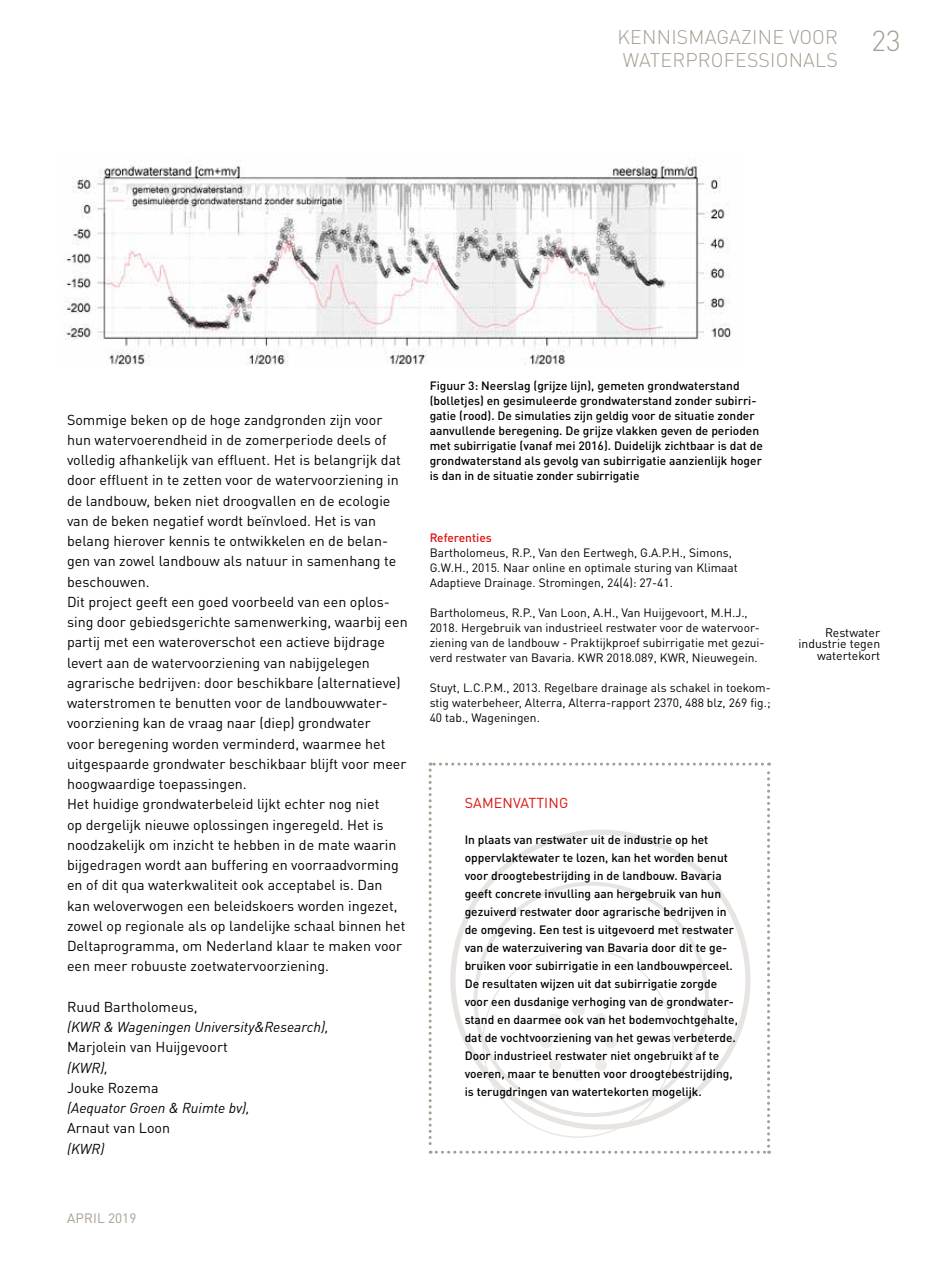
<style>
.page{position:relative;width:936px;height:1263px;background:#fff}
.page>*{position:absolute;margin:0;border:0;box-sizing:border-box;transform-origin:0 0}
.t1{font:300 28.5px "DIN Pro";color:#a79d90}
.t2{font:300 19.5px/22.5px "DIN Pro";letter-spacing:.01em;color:#a79d90}
.t3{font:14.25px/20.2px "DIN Pro";color:#000}
.t4{font:italic 14.25px "DIN Pro";color:#000}
.t5{font:14.25px "DIN Pro";letter-spacing:.01em;color:#db130e}
.t6{font:13.5px "DIN Pro";letter-spacing:.01em;color:#a79d90}
.t7{font:12.3px/11.4px "DIN Pro";color:#000;text-align:right}
.t8{font:500 12px/18px "DIN Pro";color:#000}
.t9{font:12px/15px "DIN Pro";color:#000}
.t10{font:500 12px "DIN Pro";color:#db130e}
</style>
<div class="page">
<svg style="left:428px;top:763px;width:342px;height:391px"></svg>
<img style="left:64px;top:159px;width:668px;height:207px">
<h2 class="t2" style="left:617px;top:24px;width:222px">KENNISMAGAZINE VOOR<br>WATERPROFESSIONALS</h2>
<h1 class="t1" style="left:871px;top:19px;width:31px">23</h1>
<p class="t3" style="left:67px;top:408px;width:342px">Sommige beken op de hoge zandgronden zijn voor hun watervoerendheid in de zomerperiode deels of volledig afhankelijk van effluent. Het is belangrijk dat door effluent in te zetten voor de watervoorziening in de landbouw, beken niet droogvallen en de ecologie van de beken negatief wordt beïnvloed. Het is van belang hierover kennis te ontwikkelen en de belan&shy;gen van zowel landbouw als natuur in samenhang te beschouwen.<br>Dit project geeft een goed voorbeeld van een oplos&shy;sing door gebiedsgerichte samenwerking, waarbij een partij met een wateroverschot een actieve bijdrage levert aan de watervoorziening van nabijgelegen agrarische bedrijven: door beschikbare (alternatieve) waterstromen te benutten voor de landbouwwater&shy;voorziening kan de vraag naar (diep) grondwater<br>voor beregening worden verminderd, waarmee het uitgespaarde grondwater beschikbaar blijft voor meer hoogwaardige toepassingen.<br>Het huidige grondwaterbeleid lijkt echter nog niet<br>op dergelijk nieuwe oplossingen ingeregeld. Het is noodzakelijk om inzicht te hebben in de mate waarin bijgedragen wordt aan buffering en voorraadvorming en of dit qua waterkwaliteit ook acceptabel is. Dan kan weloverwogen een beleidskoers worden ingezet, zowel op regionale als op landelijke schaal binnen het Deltaprogramma, om Nederland klaar te maken voor een meer robuuste zoetwatervoorziening.</p>
<p class="t3" style="left:67px;top:995px;width:132px">Ruud Bartholomeus,</p>
<p class="t4" style="left:67px;top:1016px;width:263px">(KWR &amp; Wageningen University&amp;Research),</p>
<p class="t3" style="left:67px;top:1036px;width:162px">Marjolein van Huijgevoort</p>
<p class="t4" style="left:67px;top:1056px;width:43px">(KWR),</p>
<p class="t3" style="left:67px;top:1076px;width:93px">Jouke Rozema</p>
<p class="t4" style="left:67px;top:1097px;width:184px">(Aequator Groen &amp; Ruimte bv),</p>
<p class="t3" style="left:67px;top:1117px;width:105px">Arnaut van Loon</p>
<p class="t4" style="left:67px;top:1137px;width:39px">(KWR)</p>
<p class="t8" style="left:429px;top:377px;width:335px;line-height:15px">Figuur 3: Neerslag (grijze lijn), gemeten grondwaterstand (bolletjes) en gesimuleerde grondwaterstand zonder subirri&shy;gatie (rood). De simulaties zijn geldig voor de situatie zonder aanvullende beregening. De grijze vlakken geven de perioden met subirrigatie (vanaf mei 2016). Duidelijk zichtbaar is dat de grondwaterstand als gevolg van subirrigatie aanzienlijk hoger is dan in de situatie zonder subirrigatie</p>
<p class="t10" style="left:429px;top:528px;width:64px">Referenties</p>
<p class="t9" style="left:429px;top:544px;width:309px">Bartholomeus, R.P., Van den Eertwegh, G.A.P.H., Simons,<br>G.W.H., 2015. Naar online en optimale sturing van Klimaat<br>Adaptieve Drainage. Stromingen, 24(4): 27-41.</p>
<p class="t9" style="left:429px;top:604px;width:336px">Bartholomeus, R.P., Van Loon, A.H., Van Huijgevoort, M.H.J., 2018. Hergebruik van industrieel restwater voor de watervoor&shy;ziening van de landbouw - Praktijkproef subirrigatie met gezui&shy;verd restwater van Bavaria. KWR 2018.089, KWR, Nieuwegein.</p>
<p class="t9" style="left:429px;top:679px;width:342px;text-align:justify">Stuyt, L.C.P.M., 2013. Regelbare drainage als schakel in toekom&shy;stig waterbeheer, Alterra, Alterra-rapport 2370, 488 blz, 269 fig.; 40 tab., Wageningen.</p>
<p class="t5" style="left:464px;top:791px;width:105px">SAMENVATTING</p>
<p class="t8" style="left:464px;top:829px;width:275px">In plaats van restwater uit de industrie op het oppervlaktewater te lozen, kan het worden benut voor droogtebestrijding in de landbouw. Bavaria geeft concrete invulling aan hergebruik van hun gezuiverd restwater door agrarische bedrijven in de omgeving. Een test is uitgevoerd met restwater van de waterzuivering van Bavaria door dit te ge&shy;bruiken voor subirrigatie in een landbouwperceel.<br>De resultaten wijzen uit dat subirrigatie zorgde voor een dusdanige verhoging van de grondwater&shy;stand en daarmee ook van het bodemvochtgehalte, dat de vochtvoorziening van het gewas verbeterde.<br>Door industrieel restwater niet ongebruikt af te voeren, maar te benutten voor droogtebestrijding, is terugdringen van watertekorten mogelijk.</p>
<p class="t6" style="left:67px;top:1208px;width:71px">APRIL 2019</p>
<p class="t7" style="left:798px;top:626px;width:83px">Restwater industrie tegen watertekort</p>
</div>
